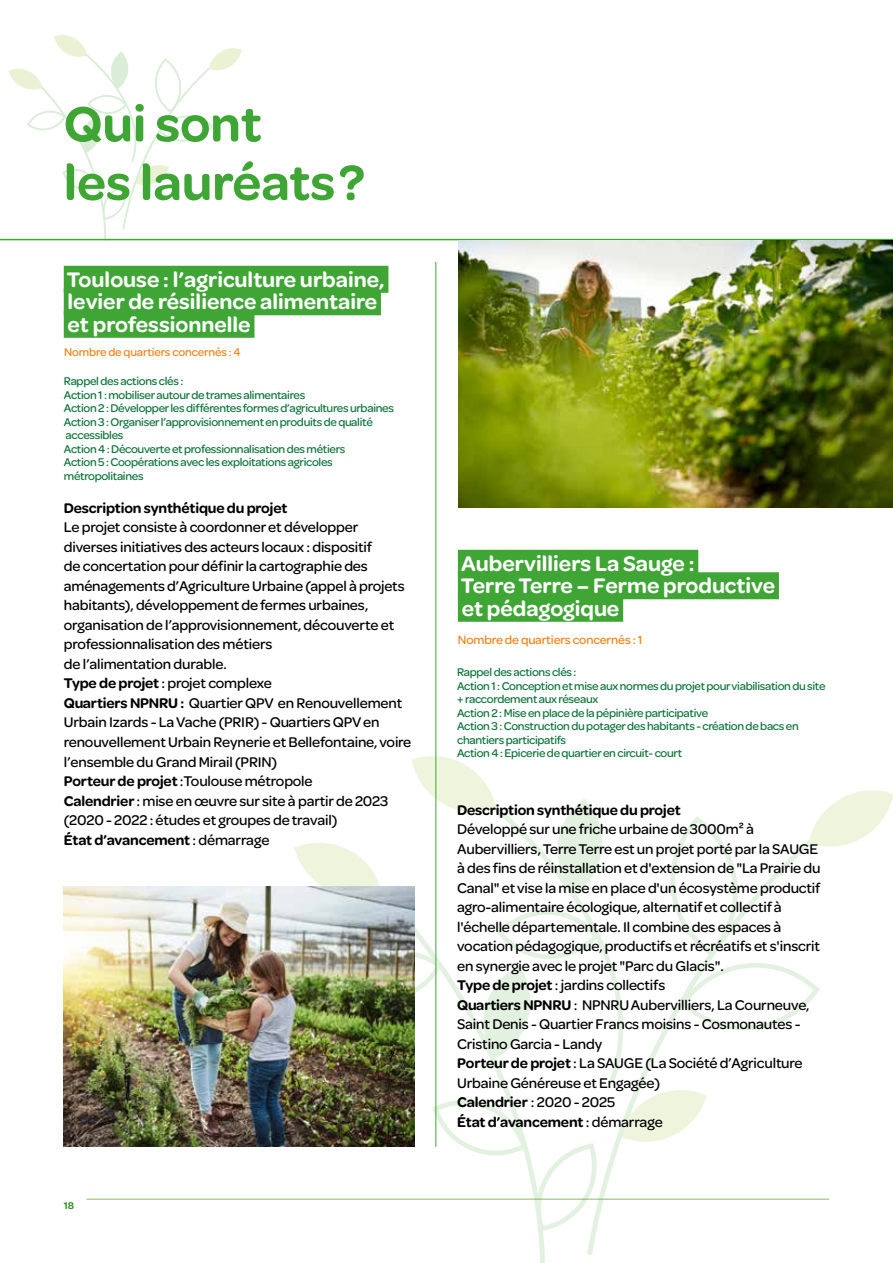
<style>
.page{position:relative;width:893px;height:1263px;background:#fff}
.page>*{position:absolute;margin:0;border:0;box-sizing:border-box;transform-origin:0 0}
.t1{font:600 52.5px/58.5px "Omnes";color:#3fa535}
.t2{font:600 22.5px/22.5px "Omnes";color:#fff}
.t3{font:500 15px/19.5px "Omnes";letter-spacing:-.01em;color:#000}
.t4{font:600 15px "Omnes";letter-spacing:-.01em;color:#000}
.t5{font:500 12.75px "Omnes";letter-spacing:-.01em;color:#f08216}
.t6{font:500 12px/13.5px "Omnes";letter-spacing:-.025em;color:#0c7338}
.t7{font:500 12px "Omnes";letter-spacing:-.01em;color:#f08216}
.t8{font:600 10.5px "Omnes";color:#378e2e}
.s1{font-weight:600}
</style>
<div class="page">
<hr style="left:86px;top:1198px;width:743px;height:2px;background:#b0d199">
<svg style="left:294px;top:749px;width:599px;height:485px"></svg>
<svg style="left:8px;top:35px;width:234px;height:206px"></svg>
<hr style="left:0;top:239px;width:893px;height:1px;background:#3fa535">
<hr style="left:435px;top:262px;width:1px;height:885px;background:#3fa535">
<div style="left:458px;top:550px;width:240px;height:27px;background:#3fa535"></div>
<div style="left:458px;top:572px;width:321px;height:27px;background:#3fa535"></div>
<div style="left:458px;top:595px;width:165px;height:27px;background:#3fa535"></div>
<div style="left:64px;top:266px;width:324px;height:27px;background:#3fa535"></div>
<div style="left:64px;top:288px;width:317px;height:27px;background:#3fa535"></div>
<div style="left:64px;top:311px;width:190px;height:27px;background:#3fa535"></div>
<img style="left:63px;top:887px;width:352px;height:260px">
<img style="left:458px;top:240px;width:435px;height:268px">
<h1 class="t1" style="left:64px;top:91px;width:303px">Qui sont<br>les lauréats ?</h1>
<h2 class="t2" style="left:67px;top:267px;width:319px">Toulouse : l’agriculture urbaine, levier de résilience alimentaire et professionnelle</h2>
<p class="t7" style="left:64px;top:344px;width:178px">Nombre de quartiers concernés : 4</p>
<p class="t6" style="left:64px;top:374px;width:332px">Rappel des actions clés :<br>Action 1 : mobiliser autour de trames alimentaires<br>Action 2 : Développer les différentes formes d’agricultures urbaines Action 3 : Organiser l’approvisionnement en produits de qualité accessibles<br>Action 4 : Découverte et professionnalisation des métiers<br>Action 5 : Coopérations avec les exploitations agricoles métropolitaines</p>
<p class="t4" style="left:64px;top:497px;width:225px">Description synthétique du projet</p>
<p class="t3" style="left:64px;top:517px;width:349px">Le projet consiste à coordonner et développer diverses initiatives des acteurs locaux : dispositif<br>de concertation pour définir la cartographie des aménagements d’Agriculture Urbaine (appel à projets habitants), développement de fermes urbaines, organisation de l’approvisionnement, découverte et professionnalisation des métiers<br>de l’alimentation durable.<br><span class="s1">Type de projet</span> : projet complexe<br><span class="s1">Quartiers NPNRU :</span> Quartier QPV en Renouvellement Urbain Izards - La Vache (PRIR) - Quartiers QPV en renouvellement Urbain Reynerie et Bellefontaine, voire l’ensemble du Grand Mirail (PRIN)<br><span class="s1">Porteur de projet</span> :Toulouse métropole<br><span class="s1">Calendrier</span> : mise en œuvre sur site à partir de 2023 (2020 - 2022 : études et groupes de travail)<br><span class="s1">État d’avancement</span> : démarrage</p>
<p class="t8" style="left:64px;top:1198px;width:12px">18</p>
<h2 class="t2" style="left:461px;top:551px;width:316px">Aubervilliers La Sauge :<br>Terre Terre – Ferme productive et pédagogique</h2>
<p class="t5" style="left:458px;top:631px;width:186px">Nombre de quartiers concernés : 1</p>
<p class="t6" style="left:457px;top:665px;width:370px">Rappel des actions clés :<br>Action 1 : Conception et mise aux normes du projet pour viabilisation du site + raccordement aux réseaux<br>Action 2 : Mise en place de la pépinière participative<br>Action 3 : Construction du potager des habitants - création de bacs en chantiers participatifs<br>Action 4 : Epicerie de quartier en circuit- court</p>
<p class="t4" style="left:457px;top:799px;width:225px">Description synthétique du projet</p>
<p class="t3" style="left:457px;top:818px;width:365px">Développé sur une friche urbaine de 3000m² à Aubervilliers, Terre Terre est un projet porté par la SAUGE à des fins de réinstallation et d'extension de "La Prairie du Canal" et vise la mise en place d'un écosystème productif agro-alimentaire écologique, alternatif et collectif à l'échelle départementale. Il combine des espaces à vocation pédagogique, productifs et récréatifs et s'inscrit en synergie avec le projet "Parc du Glacis".<br><span class="s1">Type de projet</span> : jardins collectifs<br><span class="s1">Quartiers NPNRU</span> : NPNRU Aubervilliers, La Courneuve, Saint Denis - Quartier Francs moisins - Cosmonautes - Cristino Garcia - Landy<br><span class="s1">Porteur de projet</span> : La SAUGE (La Société d’Agriculture Urbaine Généreuse et Engagée)<br><span class="s1">Calendrier</span> : 2020 - 2025<br><span class="s1">État d’avancement</span> : démarrage</p>
</div>
